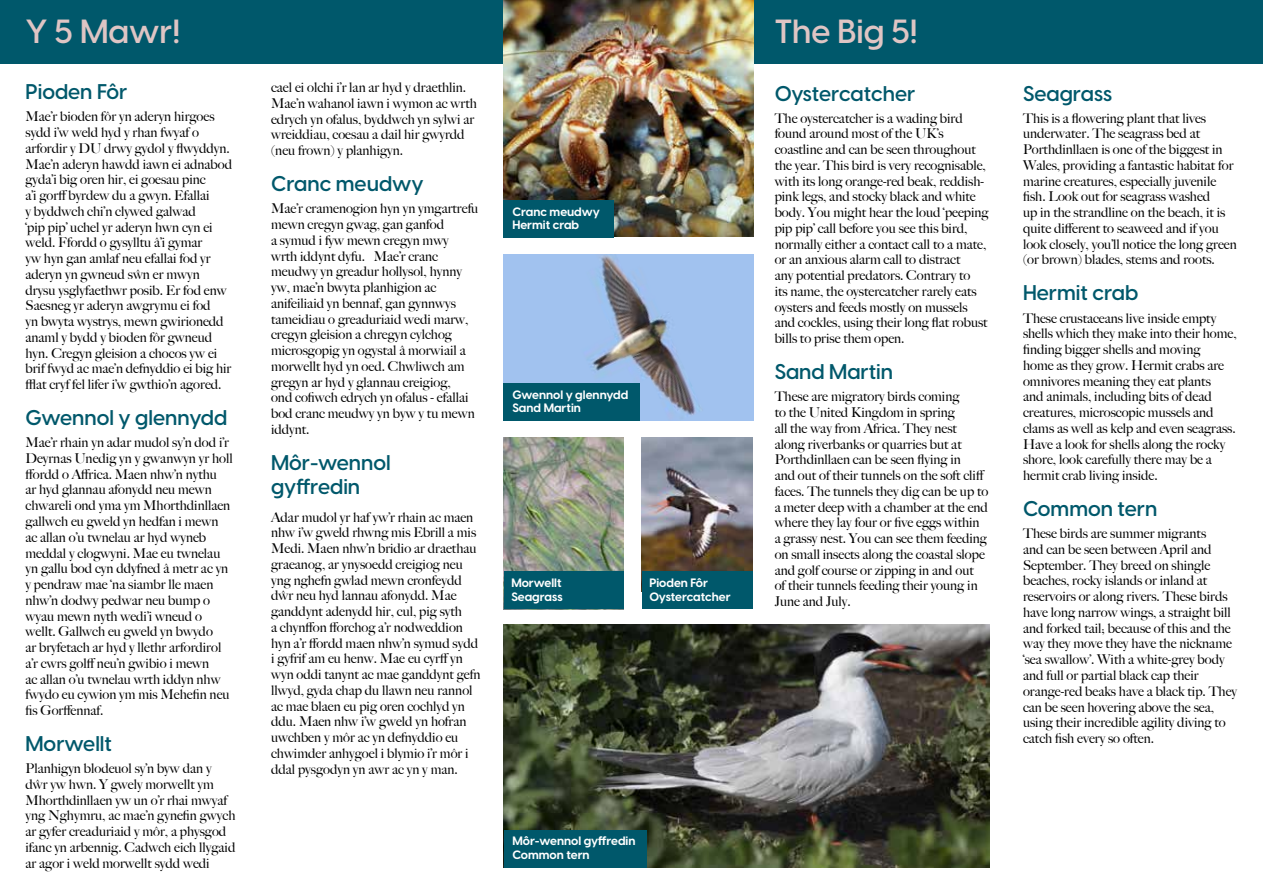
<style>
.page{position:relative;width:1263px;height:893px;background:#fff}
.page>*{position:absolute;margin:0;border:0;box-sizing:border-box;transform-origin:0 0}
.t1{font:600 33px "Visby CF";color:#dfc5c4}
.t2{font:600 21px/24px "Visby CF";color:#00586b}
.t3{font:500 13.5px/15.8px "Big Caslon";color:#000}
.t4{font:700 12px/13.5px "Visby CF";color:#fff}
</style>
<div class="page">
<div style="left:0;top:0;width:1263px;height:64px;background:#00586b"></div>
<img style="left:504px;top:0;width:249px;height:237px">
<div style="left:504px;top:200px;width:110px;height:38px;background:#00586b"></div>
<img style="left:504px;top:625px;width:485px;height:242px">
<img style="left:504px;top:255px;width:249px;height:166px">
<img style="left:504px;top:437px;width:120px;height:134px">
<img style="left:642px;top:437px;width:110px;height:134px">
<div style="left:504px;top:830px;width:142px;height:37px;background:#00586b"></div>
<div style="left:504px;top:571px;width:120px;height:38px;background:#00586b"></div>
<div style="left:642px;top:571px;width:110px;height:38px;background:#00586b"></div>
<div style="left:504px;top:383px;width:136px;height:38px;background:#00586b"></div>
<h1 class="t1" style="left:26px;top:11px;width:156px">Y 5 Mawr!</h1>
<h1 class="t1" style="left:775px;top:11px;width:145px">The Big 5!</h1>
<h2 class="t2" style="left:26px;top:80px;width:103px">Pioden Fôr</h2>
<p class="t3" style="left:26px;top:108px;width:208px">Mae’r bioden fôr yn aderyn hirgoes sydd i’w weld hyd y rhan fwyaf o arfordir y DU drwy gydol y flwyddyn.<br>Mae’n aderyn hawdd iawn ei adnabod gyda’i big oren hir, ei goesau pinc<br>a’i gorff byrdew du a gwyn. Efallai<br>y byddwch chi’n clywed galwad<br>‘pip pip’ uchel yr aderyn hwn cyn ei weld. Ffordd o gysylltu â’i gymar<br>yw hyn gan amlaf neu efallai fod yr aderyn yn gwneud sŵn er mwyn drysu ysglyfaethwr posib. Er fod enw Saesneg yr aderyn awgrymu ei fod<br>yn bwyta wystrys, mewn gwirionedd anaml y bydd y bioden fôr gwneud hyn. Cregyn gleision a chocos yw ei brif fwyd ac mae’n defnyddio ei big hir fflat cryf fel lifer i’w gwthio’n agored.</p>
<h2 class="t2" style="left:26px;top:406px;width:203px">Gwennol y glennydd</h2>
<p class="t3" style="left:26px;top:434px;width:209px">Mae’r rhain yn adar mudol sy’n dod i’r<br>Deyrnas Unedig yn y gwanwyn yr holl ffordd o Affrica. Maen nhw’n nythu<br>ar hyd glannau afonydd neu mewn chwareli ond yma ym Mhorthdinllaen gallwch eu gweld yn hedfan i mewn ac allan o’u twnelau ar hyd wyneb meddal y clogwyni. Mae eu twnelau yn gallu bod cyn ddyfned â metr ac yn y pendraw mae ‘na siambr lle maen nhw’n dodwy pedwar neu bump o wyau mewn nyth wedi’i wneud o wellt. Gallwch eu gweld yn bwydo<br>ar bryfetach ar hyd y llethr arfordirol a’r cwrs golff neu’n gwibio i mewn<br>ac allan o’u twnelau wrth iddyn nhw fwydo eu cywion ym mis Mehefin neu fis Gorffennaf.</p>
<h2 class="t2" style="left:26px;top:732px;width:88px">Morwellt</h2>
<p class="t3" style="left:26px;top:760px;width:211px">Planhigyn blodeuol sy’n byw dan y dŵr yw hwn. Y gwely morwellt ym Mhorthdinllaen yw un o’r rhai mwyaf yng Nghymru, ac mae’n gynefin gwych ar gyfer creaduriaid y môr, a physgod ifanc yn arbennig. Cadwch eich llygaid ar agor i weld morwellt sydd wedi</p>
<p class="t3" style="left:271px;top:79px;width:207px">cael ei olchi i’r lan ar hyd y draethlin.<br>Mae’n wahanol iawn i wymon ac wrth edrych yn ofalus, byddwch yn sylwi ar wreiddiau, coesau a dail hir gwyrdd (neu frown) y planhigyn.</p>
<h2 class="t2" style="left:271px;top:172px;width:154px">Cranc meudwy</h2>
<p class="t3" style="left:271px;top:200px;width:209px">Mae’r cramenogion hyn yn ymgartrefu mewn cregyn gwag, gan ganfod<br>a symud i fyw mewn cregyn mwy wrth iddynt dyfu. Mae’r cranc meudwy yn greadur hollysol, hynny yw, mae’n bwyta planhigion ac anifeiliaid yn bennaf, gan gynnwys tameidiau o greaduriaid wedi marw, cregyn gleision a chregyn cylchog microsgopig yn ogystal â morwiail a morwellt hyd yn oed. Chwliwch am gregyn ar hyd y glannau creigiog,<br>ond cofiwch edrych yn ofalus - efallai bod cranc meudwy yn byw y tu mewn iddynt.</p>
<h2 class="t2" style="left:271px;top:450px;width:121px">Môr-wennol gyffredin</h2>
<p class="t3" style="left:271px;top:508px;width:211px">Adar mudol yr haf yw’r rhain ac maen nhw i’w gweld rhwng mis Ebrill a mis Medi. Maen nhw’n bridio ar draethau graeanog, ar ynysoedd creigiog neu yng nghefn gwlad mewn cronfeydd dŵr neu hyd lannau afonydd. Mae ganddynt adenydd hir, cul, pig syth<br>a chynffon fforchog a’r nodweddion hyn a’r ffordd maen nhw’n symud sydd i gyfrif am eu henw. Mae eu cyrff yn wyn oddi tanynt ac mae ganddynt gefn llwyd, gyda chap du llawn neu rannol ac mae blaen eu pig oren cochlyd yn ddu. Maen nhw i’w gweld yn hofran uwchben y môr ac yn defnyddio eu chwimder anhygoel i blymio i’r môr i ddal pysgodyn yn awr ac yn y man.</p>
<p class="t4" style="left:512px;top:205px;width:89px">Cranc meudwy<br>Hermit crab</p>
<p class="t4" style="left:512px;top:388px;width:117px">Gwennol y glennydd<br>Sand Martin</p>
<p class="t4" style="left:511px;top:576px;width:53px">Morwellt<br>Seagrass</p>
<p class="t4" style="left:649px;top:576px;width:83px">Pioden Fôr<br>Oystercatcher</p>
<p class="t4" style="left:512px;top:834px;width:125px">Môr-wennol gyffredin<br>Common tern</p>
<h2 class="t2" style="left:775px;top:81px;width:142px">Oystercatcher</h2>
<p class="t3" style="left:775px;top:109px;width:216px">The oystercatcher is a wading bird found around most of the UK’s coastline and can be seen throughout the year. This bird is very recognisable, with its long orange-red beak, reddish&shy;pink legs, and stocky black and white body. You might hear the loud ‘peeping pip pip’ call before you see this bird, normally either a contact call to a mate, or an anxious alarm call to distract<br>any potential predators. Contrary to<br>its name, the oystercatcher rarely eats oysters and feeds mostly on mussels and cockles, using their long flat robust bills to prise them open.</p>
<h2 class="t2" style="left:775px;top:360px;width:120px">Sand Martin</h2>
<p class="t3" style="left:775px;top:388px;width:215px">These are migratory birds coming<br>to the United Kingdom in spring<br>all the way from Africa. They nest along riverbanks or quarries but at Porthdinllaen can be seen flying in<br>and out of their tunnels on the soft cliff faces. The tunnels they dig can be up to a meter deep with a chamber at the end where they lay four or five eggs within a grassy nest. You can see them feeding on small insects along the coastal slope and golf course or zipping in and out<br>of their tunnels feeding their young in June and July.</p>
<h2 class="t2" style="left:1023px;top:81px;width:91px">Seagrass</h2>
<p class="t3" style="left:1023px;top:109px;width:215px">This is a flowering plant that lives underwater. The seagrass bed at Porthdinllaen is one of the biggest in Wales, providing a fantastic habitat for marine creatures, especially juvenile fish. Look out for seagrass washed<br>up in the strandline on the beach, it is quite different to seaweed and if you look closely, you’ll notice the long green (or brown) blades, stems and roots.</p>
<h2 class="t2" style="left:1023px;top:281px;width:117px">Hermit crab</h2>
<p class="t3" style="left:1023px;top:309px;width:215px">These crustaceans live inside empty shells which they make into their home, finding bigger shells and moving<br>home as they grow. Hermit crabs are omnivores meaning they eat plants<br>and animals, including bits of dead creatures, microscopic mussels and clams as well as kelp and even seagrass.<br>Have a look for shells along the rocky shore, look carefully there may be a hermit crab living inside.</p>
<h2 class="t2" style="left:1023px;top:497px;width:136px">Common tern</h2>
<p class="t3" style="left:1023px;top:525px;width:216px">These birds are summer migrants<br>and can be seen between April and September. They breed on shingle beaches, rocky islands or inland at reservoirs or along rivers. These birds have long narrow wings, a straight bill and forked tail; because of this and the way they move they have the nickname ‘sea swallow’. With a white-grey body and full or partial black cap their orange-red beaks have a black tip. They can be seen hovering above the sea, using their incredible agility diving to catch fish every so often.</p>
</div>
